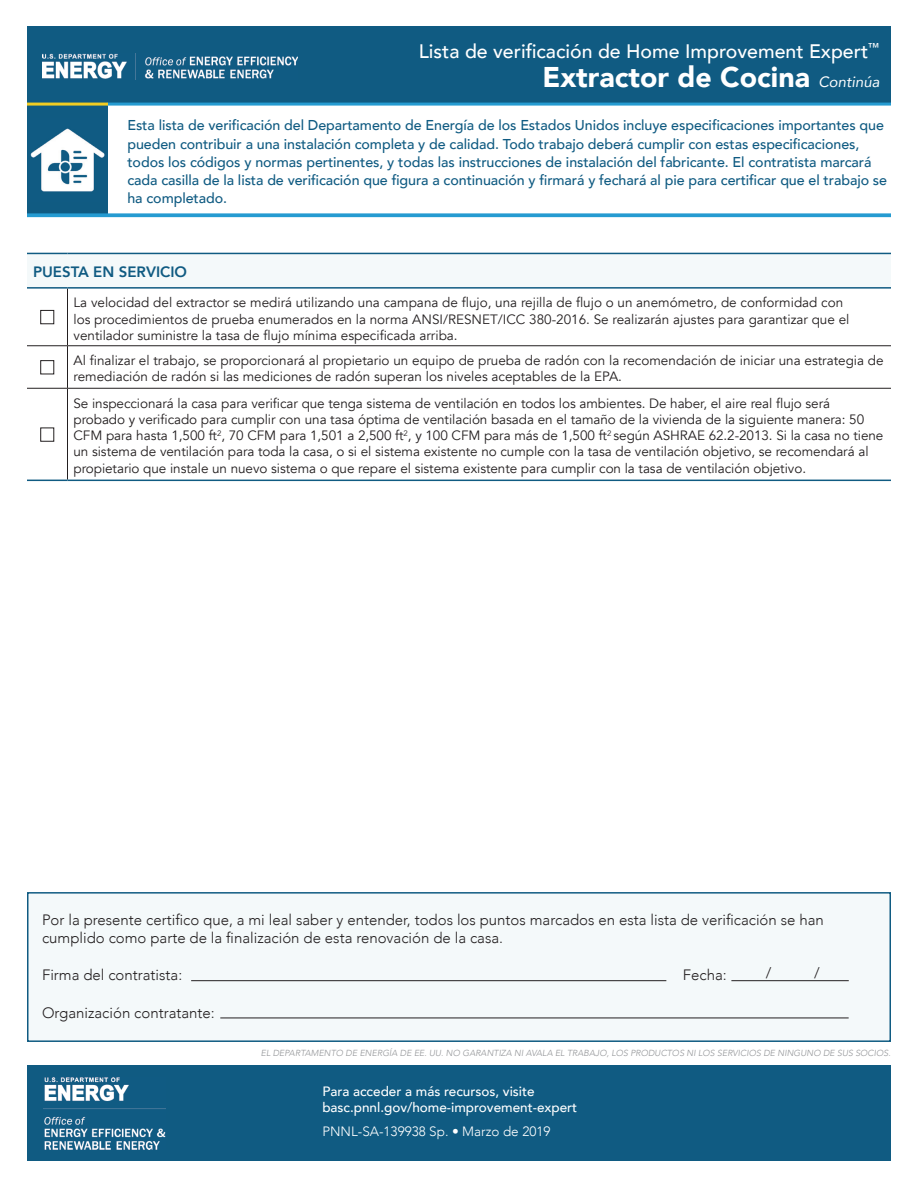
<style>
.page{position:relative;width:918px;height:1188px;background:#fff}
.page>*{position:absolute;margin:0;border:0;box-sizing:border-box;transform-origin:0 0}
.t1{font:900 28.5px "Avenir";color:#fff}
.t2{font:500 19.5px "Avenir";color:#fff}
.t3{font:300 15px/18px "Avenir";color:#231f20}
.t4{font:800 15px "Avenir";color:#105b82}
.t5{font:500 14.25px/18.1px "Avenir";letter-spacing:-.005em;color:#105b82}
.t6{font:13.5px/16.2px "Avenir";letter-spacing:-.005em;color:#231f20}
.t7{font:500 13.5px/16.2px "Avenir";color:#fff}
.t8{font:300 13.5px "Avenir";color:#fff}
.t9{font:italic 300 8.7px "Avenir";letter-spacing:.005em;color:#939598}
.s1{font-weight:400;font-style:italic;font-size:15px}
</style>
<div class="page">
<div style="left:28px;top:893px;width:862px;height:148px;background:#f4f9fa"></div>
<div style="left:27px;top:892px;width:864px;height:150px;border:2px solid #105b82"></div>
<hr style="left:191px;top:980px;width:475px;height:1px;background:#231f20">
<hr style="left:731px;top:980px;width:118px;height:1px;background:#231f20">
<hr style="left:220px;top:1018px;width:629px;height:1px;background:#231f20">
<div style="left:27px;top:253px;width:864px;height:35px;background:#f4f9fa"></div>
<hr style="left:68px;top:287px;width:823px;height:2px;background:#105b82">
<hr style="left:67px;top:289px;width:1px;height:56px;background:#231f20">
<hr style="left:68px;top:345px;width:823px;height:1px;background:#231f20">
<hr style="left:67px;top:346px;width:1px;height:42px;background:#231f20">
<hr style="left:68px;top:388px;width:823px;height:1px;background:#231f20">
<hr style="left:67px;top:389px;width:1px;height:91px;background:#231f20">
<hr style="left:27px;top:345px;width:41px;height:1px;background:#231f20">
<hr style="left:27px;top:253px;width:41px;height:1px;background:#105b82">
<hr style="left:68px;top:253px;width:823px;height:1px;background:#105b82">
<hr style="left:27px;top:287px;width:41px;height:2px;background:#105b82">
<hr style="left:27px;top:388px;width:41px;height:1px;background:#231f20">
<hr style="left:27px;top:480px;width:41px;height:1px;background:#105b82">
<hr style="left:68px;top:480px;width:823px;height:1px;background:#105b82">
<div style="left:40px;top:310px;width:14px;height:14px;border:1px solid #231f20"></div>
<div style="left:40px;top:360px;width:14px;height:14px;border:1px solid #231f20"></div>
<div style="left:40px;top:428px;width:14px;height:14px;border:1px solid #231f20"></div>
<div style="left:27px;top:27px;width:864px;height:78px;background:#105b82"></div>
<div style="left:27px;top:105px;width:81px;height:109px;background:#105b82"></div>
<img style="left:30px;top:128px;width:75px;height:64px">
<hr style="left:107px;top:103px;width:784px;height:3px;background:#259bd1">
<hr style="left:27px;top:103px;width:81px;height:3px;background:#f1cd22">
<svg style="left:27px;top:213px;width:864px;height:4px;background:#38a3d4"></svg>
<img style="left:42px;top:53px;width:256px;height:27px">
<div style="left:27px;top:1065px;width:864px;height:96px;background:#105b82"></div>
<img style="left:43px;top:1078px;width:122px;height:71px">
<h2 class="t2" style="left:419px;top:34px;width:462px">Lista de verificación de Home Improvement Expert<sup>™</sup></h2>
<h1 class="t1" style="left:542px;top:53px;width:339px">Extractor de Cocina <span class="s1">Continúa</span></h1>
<p class="t5" style="left:127px;top:116px;width:761px">Esta lista de verificación del Departamento de Energía de los Estados Unidos incluye especificaciones importantes que pueden contribuir a una instalación completa y de calidad. Todo trabajo deberá cumplir con estas especificaciones, todos los códigos y normas pertinentes, y todas las instrucciones de instalación del fabricante. El contratista marcará cada casilla de la lista de verificación que figura a continuación y firmará y fechará al pie para certificar que el trabajo se ha completado.</p>
<p class="t4" style="left:33px;top:260px;width:156px">PUESTA EN SERVICIO</p>
<p class="t6" style="left:74px;top:295px;width:777px">La velocidad del extractor se medirá utilizando una campana de flujo, una rejilla de flujo o un anemómetro, de conformidad con los procedimientos de prueba enumerados en la norma ANSI/RESNET/ICC 380-2016. Se realizarán ajustes para garantizar que el ventilador suministre la tasa de flujo mínima especificada arriba.</p>
<p class="t6" style="left:74px;top:353px;width:812px">Al finalizar el trabajo, se proporcionará al propietario un equipo de prueba de radón con la recomendación de iniciar una estrategia de remediación de radón si las mediciones de radón superan los niveles aceptables de la EPA.</p>
<p class="t6" style="left:73px;top:395px;width:811px">Se inspeccionará la casa para verificar que tenga sistema de ventilación en todos los ambientes. De haber, el aire real flujo será probado y verificado para cumplir con una tasa óptima de ventilación basada en el tamaño de la vivienda de la siguiente manera: 50<br>CFM para hasta 1,500 ft<sup>2</sup>, 70 CFM para 1,501 a 2,500 ft<sup>2</sup>, y 100 CFM para más de 1,500 ft<sup>2</sup> según ASHRAE 62.2-2013. Si la casa no tiene un sistema de ventilación para toda la casa, o si el sistema existente no cumple con la tasa de ventilación objetivo, se recomendará al propietario que instale un nuevo sistema o que repare el sistema existente para cumplir con la tasa de ventilación objetivo.</p>
<p class="t3" style="left:42px;top:911px;width:783px">Por la presente certifico que, a mi leal saber y entender, todos los puntos marcados en esta lista de verificación se han cumplido como parte de la finalización de esta renovación de la casa.</p>
<p class="t3" style="left:42px;top:966px;width:142px">Firma del contratista:</p>
<p class="t3" style="left:683px;top:966px;width:45px">Fecha:</p>
<p class="t3" style="left:766px;top:964px;width:7px">/</p>
<p class="t3" style="left:814px;top:964px;width:7px">/</p>
<p class="t3" style="left:42px;top:1004px;width:174px">Organización contratante:</p>
<p class="t9" style="left:261px;top:1047px;width:632px">EL DEPARTAMENTO DE ENERGÍA DE EE. UU. NO GARANTIZA NI AVALA EL TRABAJO, LOS PRODUCTOS NI LOS SERVICIOS DE NINGUNO DE SUS SOCIOS.</p>
<p class="t7" style="left:322px;top:1082px;width:256px">Para acceder a más recursos, visite basc.pnnl.gov/home-improvement-expert</p>
<p class="t8" style="left:322px;top:1124px;width:230px">PNNL-SA-139938 Sp. • Marzo de 2019</p>
</div>
